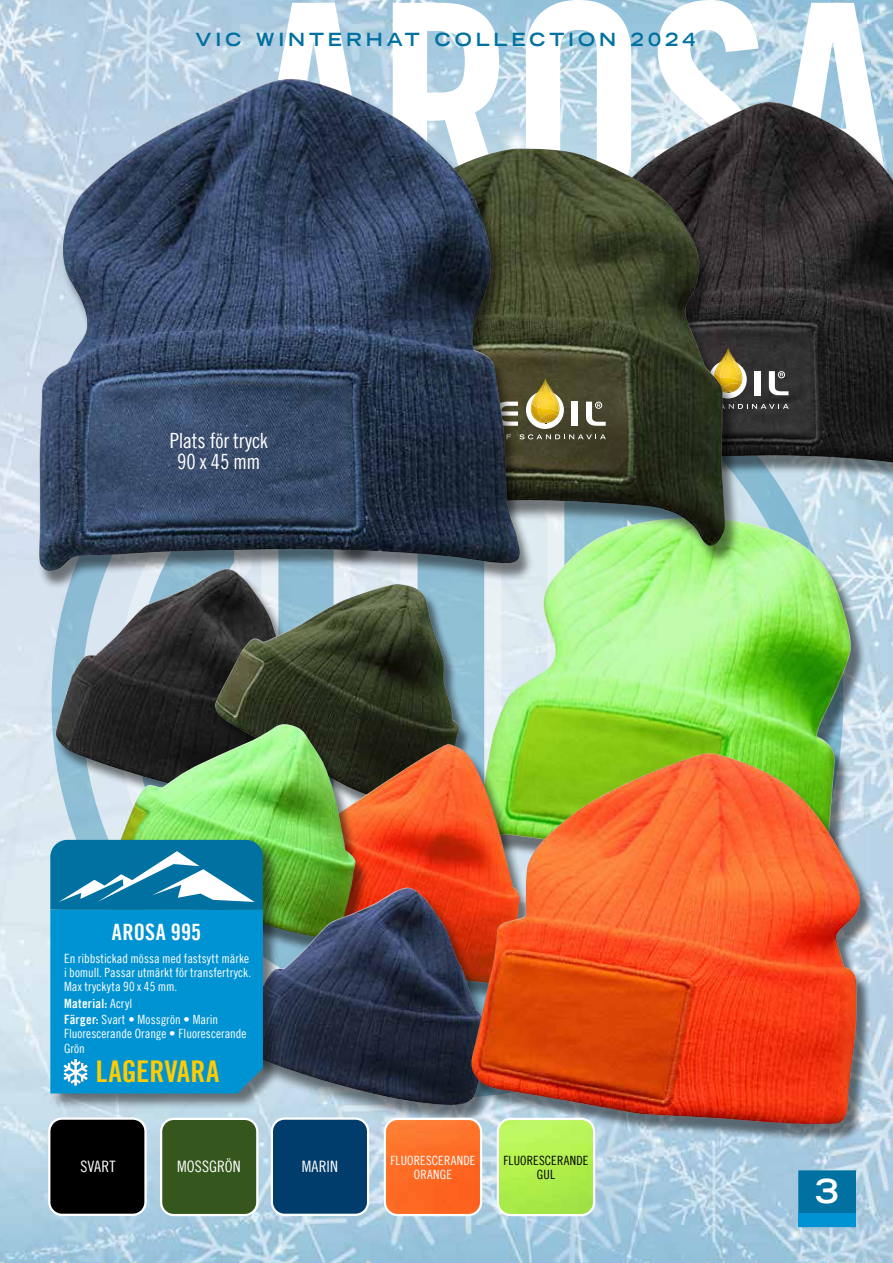
<style>
.page{position:relative;width:893px;height:1263px;background:#fff}
.page>*{position:absolute;margin:0;border:0;box-sizing:border-box;transform-origin:0 0}
.t1{font:700 expanded 33px "Trade Gothic LT Std";color:#fff}
.t2{font:30px "Trade Gothic LT Bold Cond Twenty";color:#fc0}
.t3{font:22.5px "Trade Gothic LT Bold Cond Twenty";letter-spacing:.015em;color:#fff}
.t4{font:21px/21px "Trade Gothic LT Cond Eighteen";letter-spacing:-.01em;color:#fff;text-align:center}
.t5{font:700 expanded 18px "Trade Gothic LT";letter-spacing:.22em;color:#0071a0}
.t6{font:15.75px "Trade Gothic LT Cond Eighteen";letter-spacing:.005em;color:#fff}
.t7{font:12.75px/14.2px "Trade Gothic LT Cond Eighteen";letter-spacing:.005em;color:#fff}
.t8{font:12.75px/13.5px "Trade Gothic LT Cond Eighteen";letter-spacing:.015em;color:#000;text-align:center}
.t9{font:12.75px "Trade Gothic LT Bold Cond Twenty";letter-spacing:.025em;color:#fff}
.s1{font-family:"Trade Gothic LT Cond Eighteen"}
.s2{font-family:"Trade Gothic LT Bold Cond Twenty"}
</style>
<div class="page">
<img style="left:0;top:0;width:893px;height:1263px">
<svg style="left:0;top:0;width:1px;height:206px"></svg>
<svg style="left:255px;top:0;width:636px;height:149px"></svg>
<div style="left:591px;top:106px;width:302px;height:384px;background:#000;opacity:.5"></div>
<img style="left:591px;top:102px;width:302px;height:370px">
<div style="left:754px;top:371px;width:6px;height:24px;background:#fff"></div>
<svg style="left:709px;top:361px;width:38px;height:37px"></svg>
<svg style="left:741px;top:348px;width:1px;height:46px"></svg>
<svg style="left:741px;top:404px;width:48px;height:5px"></svg>
<svg style="left:769px;top:371px;width:19px;height:24px"></svg>
<div style="left:778px;top:371px;width:7px;height:7px;border:1px solid #fdfeff;border-radius:50%"></div>
<div style="left:798px;top:1170px;width:58px;height:57px;background:#0071a0;border:1px solid #0071a0"></div>
<div style="left:798px;top:1214px;width:58px;height:13px;background:#0093d3"></div>
<img style="left:476px;top:518px;width:377px;height:235px">
<div style="left:335px;top:152px;width:406px;height:416px;background:#000;opacity:.5"></div>
<img style="left:534px;top:149px;width:192px;height:399px">
<div style="left:571px;top:402px;width:6px;height:24px;background:#fff"></div>
<div style="left:526px;top:391px;width:38px;height:38px;background:#fff;border-radius:50%"></div>
<svg style="left:534px;top:378px;width:25px;height:46px"></svg>
<img style="left:545px;top:381px;width:13px;height:23px">
<svg style="left:534px;top:434px;width:72px;height:5px"></svg>
<svg style="left:586px;top:402px;width:85px;height:24px;background:#4b4e3c"></svg>
<div style="left:595px;top:402px;width:7px;height:7px;border:1px solid #fdfeff;border-radius:50%"></div>
<div style="left:37px;top:82px;width:497px;height:507px;background:#000;opacity:.5"></div>
<img style="left:39px;top:79px;width:481px;height:493px">
<div style="left:54px;top:570px;width:268px;height:247px;background:#000;opacity:.5"></div>
<img style="left:56px;top:569px;width:252px;height:232px">
<div style="left:214px;top:587px;width:258px;height:233px;background:#000;opacity:.5"></div>
<img style="left:215px;top:584px;width:244px;height:160px">
<img style="left:370px;top:744px;width:150px;height:144px">
<div style="left:117px;top:729px;width:253px;height:228px;background:#000;opacity:.5"></div>
<img style="left:116px;top:724px;width:240px;height:164px">
<div style="left:245px;top:890px;width:255px;height:235px;background:#000;opacity:.5"></div>
<img style="left:280px;top:888px;width:191px;height:218px">
<div style="left:473px;top:759px;width:401px;height:383px;background:#000;opacity:.5"></div>
<img style="left:471px;top:753px;width:390px;height:372px">
<div style="left:49px;top:1118px;width:97px;height:97px;background:#000;border-radius:13px"></div>
<div style="left:48px;top:1117px;width:99px;height:99px;border:2px solid #fff;border-radius:13px"></div>
<div style="left:272px;top:1118px;width:96px;height:97px;background:#003c6c;border-radius:13px"></div>
<div style="left:271px;top:1117px;width:98px;height:99px;border:2px solid #fff;border-radius:13px"></div>
<div style="left:161px;top:1119px;width:96px;height:96px;background:#35561d;border-radius:13px"></div>
<div style="left:160px;top:1118px;width:98px;height:98px;border:2px solid #fff;border-radius:13px"></div>
<div style="left:51px;top:840px;width:229px;height:270px;background:#000;opacity:.5"></div>
<svg style="left:50px;top:840px;width:213px;height:253px;background:#0d90c8"></svg>
<img style="left:385px;top:1119px;width:96px;height:96px">
<div style="left:384px;top:1118px;width:98px;height:98px;border:2px solid #fff;border-radius:13px"></div>
<img style="left:498px;top:1119px;width:96px;height:96px">
<div style="left:497px;top:1118px;width:98px;height:98px;border:2px solid #fff;border-radius:13px"></div>
<h3 class="t5" style="left:195px;top:28px;width:501px">VIC WINTERHAT COLLECTION 2024</h3>
<h3 class="t4" style="left:170px;top:430px;width:100px">Plats för tryck<br>90 x 45 mm</h3>
<h3 class="t3" style="left:112px;top:918px;width:91px">AROSA 995</h3>
<p class="t7" style="left:64px;top:951px;width:189px">En ribbstickad mössa med fastsytt märke i bomull. Passar utmärkt för transfertryck.<br>Max tryckyta 90 x 45 mm.</p>
<p class="t9" style="left:64px;top:995px;width:70px">Material: <span class="s1">Acryl</span></p>
<p class="t7" style="left:64px;top:1012px;width:184px"><span class="s2">Färger:</span> Svart • Mossgrön • Marin<br>Fluorescerande Orange • Fluorescerande<br>Grön</p>
<h2 class="t2" style="left:96px;top:1053px;width:125px">LAGERVARA</h2>
<p class="t6" style="left:81px;top:1157px;width:37px">SVART</p>
<p class="t6" style="left:177px;top:1157px;width:65px">MOSSGRÖN</p>
<p class="t6" style="left:302px;top:1157px;width:38px">MARIN</p>
<p class="t7" style="left:390px;top:1154px;width:87px;line-height:13.5px;text-align:center">FLUORESCERANDE<br>ORANGE</p>
<p class="t8" style="left:503px;top:1154px;width:87px">FLUORESCERANDE<br>GUL</p>
<h1 class="t1" style="left:815px;top:1170px;width:25px">3</h1>
</div>
